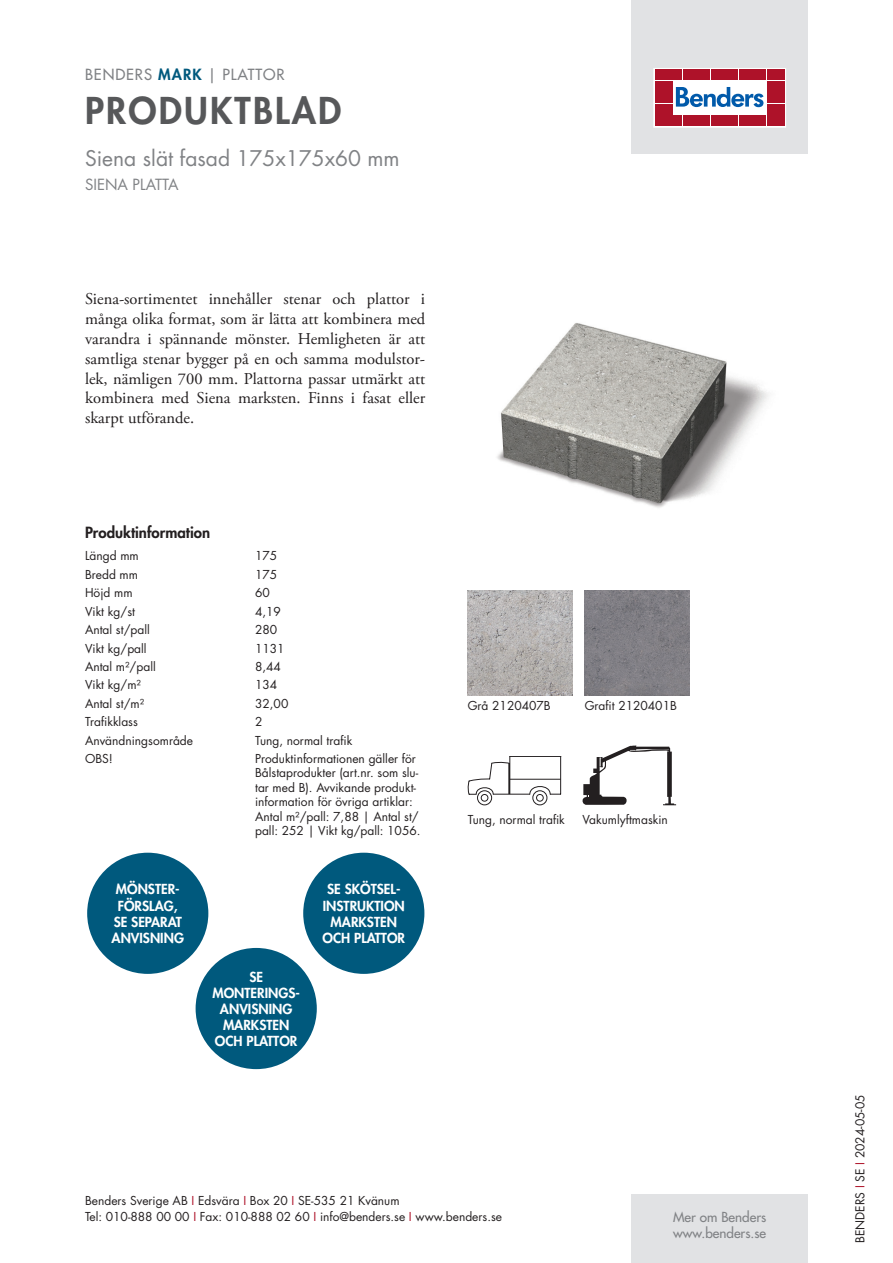
<style>
.page{position:relative;width:893px;height:1263px;background:#fff}
.page>*{position:absolute;margin:0;border:0;box-sizing:border-box;transform-origin:0 0}
.t1{font:800 36px "Futura Std";letter-spacing:.06em;color:#57585a}
.t2{font:21px "Futura Std";color:#808285}
.t3{font:16.5px/19.8px "Adobe Garamond Pro";color:#231f20;text-align:justify}
.t4{font:500 15px "Futura Std";letter-spacing:.06em;color:#808285}
.t5{font:800 15px "Futura Std";color:#231f20}
.t6{font:15px "Futura Std";color:#808285}
.t7{font:800 13.5px/16.2px "Futura Std";color:#fff;text-align:center}
.t8{font:500 13.5px/16.2px "Futura Std";color:#808285}
.t9{font:12px/14.4px "Futura Std";color:#231f20}
.s1{font-weight:800;color:#00597d}
.s2{color:#ae1229}
</style>
<div class="page">
<div style="left:631px;top:0;width:177px;height:153px;background:#e1e2e4"></div>
<div style="left:631px;top:1195px;width:177px;height:68px;background:#e1e2e4"></div>
<svg style="left:656px;top:70px;width:128px;height:55px;background:#ebc6cb"></svg>
<div style="left:654px;top:68px;width:132px;height:59px;border:1px solid #fff"></div>
<div style="left:655px;top:70px;width:8px;height:10px;background:#ae1229"></div>
<div style="left:664px;top:70px;width:8px;height:10px;background:#ae1229"></div>
<div style="left:655px;top:81px;width:8px;height:10px;background:#ae1229"></div>
<div style="left:664px;top:81px;width:8px;height:10px;background:#ae1229"></div>
<div style="left:655px;top:93px;width:8px;height:10px;background:#ae1229"></div>
<div style="left:664px;top:93px;width:8px;height:10px;background:#ae1229"></div>
<div style="left:655px;top:104px;width:8px;height:11px;background:#ae1229"></div>
<div style="left:664px;top:104px;width:8px;height:11px;background:#ae1229"></div>
<div style="left:655px;top:116px;width:8px;height:10px;background:#ae1229"></div>
<div style="left:664px;top:116px;width:8px;height:10px;background:#ae1229"></div>
<div style="left:674px;top:70px;width:8px;height:10px;background:#ae1229"></div>
<div style="left:683px;top:70px;width:8px;height:10px;background:#ae1229"></div>
<div style="left:692px;top:70px;width:8px;height:10px;background:#ae1229"></div>
<div style="left:702px;top:70px;width:8px;height:10px;background:#ae1229"></div>
<div style="left:711px;top:70px;width:8px;height:10px;background:#ae1229"></div>
<div style="left:720px;top:70px;width:8px;height:10px;background:#ae1229"></div>
<div style="left:730px;top:70px;width:8px;height:10px;background:#ae1229"></div>
<div style="left:739px;top:70px;width:8px;height:10px;background:#ae1229"></div>
<div style="left:748px;top:70px;width:8px;height:10px;background:#ae1229"></div>
<div style="left:758px;top:70px;width:8px;height:10px;background:#ae1229"></div>
<div style="left:674px;top:116px;width:8px;height:10px;background:#ae1229"></div>
<div style="left:683px;top:116px;width:8px;height:10px;background:#ae1229"></div>
<div style="left:692px;top:116px;width:8px;height:10px;background:#ae1229"></div>
<div style="left:702px;top:116px;width:8px;height:10px;background:#ae1229"></div>
<div style="left:711px;top:116px;width:8px;height:10px;background:#ae1229"></div>
<div style="left:720px;top:116px;width:8px;height:10px;background:#ae1229"></div>
<div style="left:730px;top:116px;width:8px;height:10px;background:#ae1229"></div>
<div style="left:739px;top:116px;width:8px;height:10px;background:#ae1229"></div>
<div style="left:748px;top:116px;width:8px;height:10px;background:#ae1229"></div>
<div style="left:758px;top:116px;width:8px;height:10px;background:#ae1229"></div>
<div style="left:767px;top:70px;width:8px;height:10px;background:#ae1229"></div>
<div style="left:776px;top:70px;width:8px;height:10px;background:#ae1229"></div>
<div style="left:767px;top:81px;width:8px;height:10px;background:#ae1229"></div>
<div style="left:776px;top:81px;width:8px;height:10px;background:#ae1229"></div>
<div style="left:767px;top:93px;width:8px;height:10px;background:#ae1229"></div>
<div style="left:776px;top:93px;width:8px;height:10px;background:#ae1229"></div>
<div style="left:767px;top:104px;width:8px;height:11px;background:#ae1229"></div>
<div style="left:776px;top:104px;width:8px;height:11px;background:#ae1229"></div>
<div style="left:767px;top:116px;width:8px;height:10px;background:#ae1229"></div>
<div style="left:776px;top:116px;width:8px;height:10px;background:#ae1229"></div>
<svg style="left:676px;top:87px;width:87px;height:20px;background:#8ab3d7"></svg>
<div style="left:303px;top:853px;width:121px;height:121px;background:#00597d;border-radius:50%"></div>
<div style="left:87px;top:853px;width:121px;height:121px;background:#00597d;border-radius:50%"></div>
<div style="left:196px;top:948px;width:121px;height:121px;background:#00597d;border-radius:50%"></div>
<img style="left:497px;top:323px;width:272px;height:185px">
<img style="left:468px;top:590px;width:105px;height:105px">
<img style="left:585px;top:590px;width:105px;height:105px">
<svg style="left:468px;top:756px;width:93px;height:49px"></svg>
<svg style="left:583px;top:745px;width:93px;height:60px"></svg>
<p class="t4" style="left:85px;top:65px;width:201px">BENDERS <span class="s1">MARK</span> | PLATTOR</p>
<h1 class="t1" style="left:85px;top:87px;width:258px">PRODUKTBLAD</h1>
<h2 class="t2" style="left:85px;top:144px;width:316px">Siena slät fasad 175x175x60 mm</h2>
<p class="t6" style="left:85px;top:175px;width:95px">SIENA PLATTA</p>
<p class="t3" style="left:85px;top:290px;width:342px">Siena-sortimentet innehåller stenar och plattor i många olika format, som är lätta att kombinera med varandra i spännande mönster. Hemligheten är att samtliga stenar bygger på en och samma modulstor&shy;lek, nämligen 700 mm. Plattorna passar utmärkt att kombinera med Siena marksten. Finns i fasat eller skarpt utförande.</p>
<p class="t5" style="left:85px;top:522px;width:127px">Produktinformation</p>
<p class="t9" style="left:85px;top:549px;width:55px">Längd mm</p>
<p class="t9" style="left:255px;top:549px;width:24px">175</p>
<p class="t9" style="left:85px;top:567px;width:55px">Bredd mm</p>
<p class="t9" style="left:255px;top:567px;width:24px">175</p>
<p class="t9" style="left:85px;top:586px;width:49px">Höjd mm</p>
<p class="t9" style="left:255px;top:586px;width:16px">60</p>
<p class="t9" style="left:85px;top:604px;width:51px">Vikt kg/st</p>
<p class="t9" style="left:255px;top:604px;width:27px">4,19</p>
<p class="t9" style="left:85px;top:623px;width:66px">Antal st/pall</p>
<p class="t9" style="left:255px;top:623px;width:24px">280</p>
<p class="t9" style="left:85px;top:641px;width:63px">Vikt kg/pall</p>
<p class="t9" style="left:255px;top:641px;width:31px">1131</p>
<p class="t9" style="left:85px;top:659px;width:72px">Antal m²/pall</p>
<p class="t9" style="left:255px;top:659px;width:27px">8,44</p>
<p class="t9" style="left:85px;top:678px;width:57px">Vikt kg/m²</p>
<p class="t9" style="left:255px;top:678px;width:24px">134</p>
<p class="t9" style="left:85px;top:696px;width:61px">Antal st/m²</p>
<p class="t9" style="left:255px;top:696px;width:35px">32,00</p>
<p class="t9" style="left:85px;top:715px;width:54px">Trafikklass</p>
<p class="t9" style="left:255px;top:715px;width:9px">2</p>
<p class="t9" style="left:85px;top:733px;width:110px">Användningsområde</p>
<p class="t9" style="left:255px;top:733px;width:99px">Tung, normal trafik</p>
<p class="t9" style="left:85px;top:751px;width:29px">OBS!</p>
<p class="t9" style="left:255px;top:751px;width:167px">Produktinformationen gäller för<br>Bålstaprodukter (art.nr. som slu&shy;tar med B). Avvikande produkt&shy;information för övriga artiklar:<br>Antal m²/pall: 7,88 | Antal st/ pall: 252 | Vikt kg/pall: 1056.</p>
<p class="t7" style="left:112px;top:881px;width:74px">MÖNSTER-<br>FÖRSLAG,<br>SE SEPARAT<br>ANVISNING</p>
<p class="t7" style="left:212px;top:968px;width:89px">SE<br>MONTERINGS-<br>ANVISNING<br>MARKSTEN<br>OCH PLATTOR</p>
<p class="t7" style="left:323px;top:881px;width:84px">SE SKÖTSEL-<br>INSTRUKTION<br>MARKSTEN<br>OCH PLATTOR</p>
<p class="t9" style="left:468px;top:698px;width:85px">Grå 2120407B</p>
<p class="t9" style="left:585px;top:698px;width:94px">Grafit 2120401B</p>
<p class="t9" style="left:468px;top:812px;width:99px">Tung, normal trafik</p>
<p class="t9" style="left:583px;top:812px;width:87px">Vakumlyftmaskin</p>
<p class="t9" style="left:85px;top:1192px;width:418px;line-height:16.5px">Benders Sverige AB <span class="s2">I</span> Edsvära <span class="s2">I</span> Box 20 <span class="s2">I</span> SE-535 21 Kvänum<br>Tel: 010-888 00 00 <span class="s2">I</span> Fax: 010-888 02 60 <span class="s2">I</span> info@benders.se <span class="s2">I</span> www.benders.se</p>
<p class="t8" style="left:673px;top:1209px;width:95px">Mer om Benders www.benders.se</p>
<p class="t9" style="left:853px;top:1243px;width:150px;rotate:-90deg">BENDERS <span class="s2">I</span> SE <span class="s2">I</span> 2024-05-05</p>
</div>
